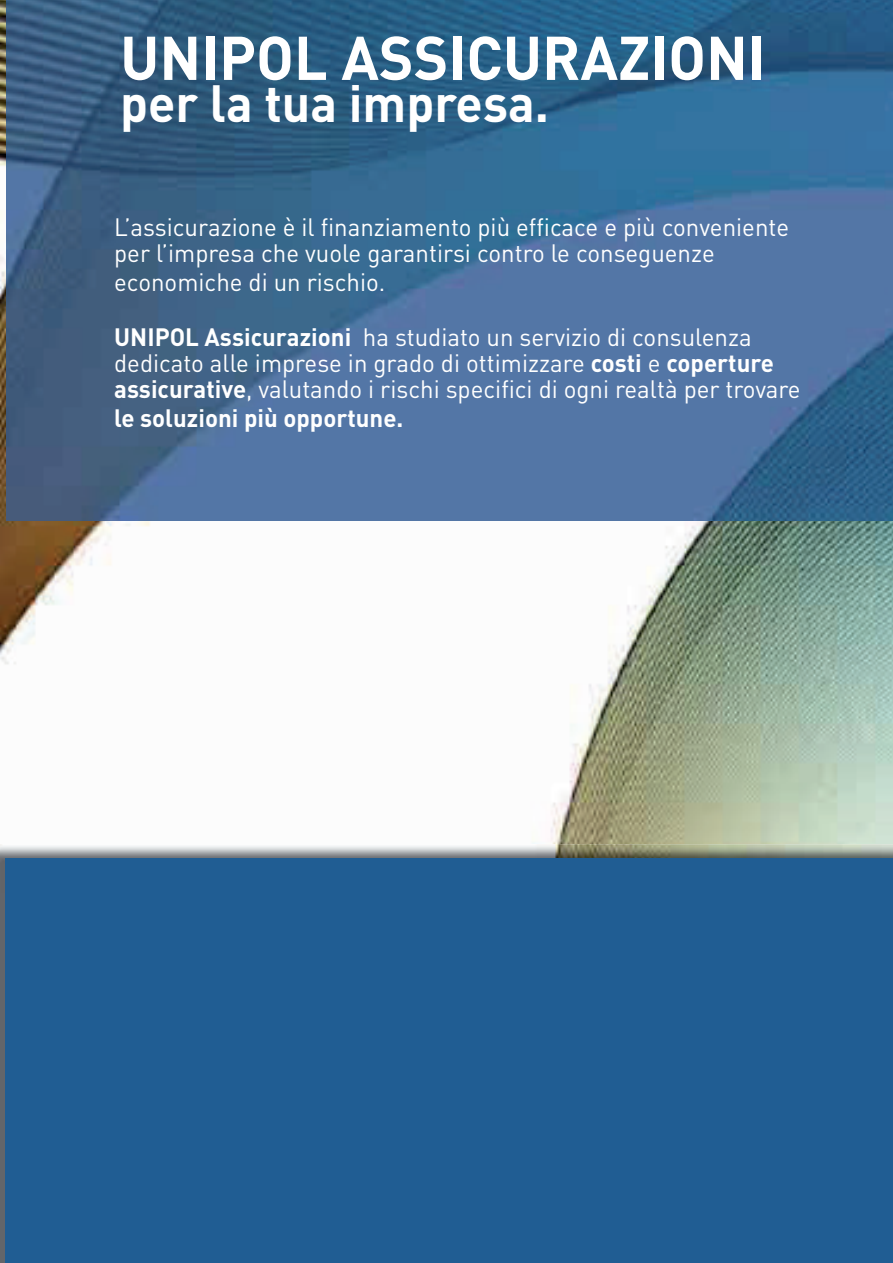
<style>
.page{position:relative;width:893px;height:1263px;background:#fff}
.page>*{position:absolute;margin:0;border:0;box-sizing:border-box;transform-origin:0 0}
.t1{font:700 60.75px "DIN";color:#fff}
.t2{font:700 51.6px "DIN";color:#fff}
.t3{font:24.9px/25.8px "DIN";color:#fff}
.t4{font:700 24.9px "DIN";color:#fff}
.s1{font-weight:700}
</style>
<div class="page">
<img style="left:0;top:0;width:893px;height:893px">
<img style="left:7px;top:0;width:886px;height:521px">
<img style="left:0;top:893px;width:6px;height:370px">
<div style="left:6px;top:859px;width:887px;height:404px;background:#205d93"></div>
<p class="t1" style="left:120px;top:18px;width:647px">UNIPOL ASSICURAZIONI</p>
<p class="t2" style="left:120px;top:70px;width:430px">per la tua impresa.</p>
<p class="t3" style="left:114px;top:214px;width:676px">L’assicurazione è il finanziamento più efficace e più conveniente per l’impresa che vuole garantirsi contro le conseguenze</p>
<p class="t3" style="left:114px;top:269px;width:273px">economiche di un rischio.</p>
<p class="t3" style="left:114px;top:324px;width:688px"><span class="s1">UNIPOL Assicurazioni</span> ha studiato un servizio di consulenza dedicato alle imprese in grado di ottimizzare <span class="s1">costi</span> e <span class="s1">coperture assicurative</span>, valutando i rischi specifici di ogni realtà per trovare</p>
<p class="t4" style="left:114px;top:402px;width:291px">le soluzioni più opportune.</p>
</div>
